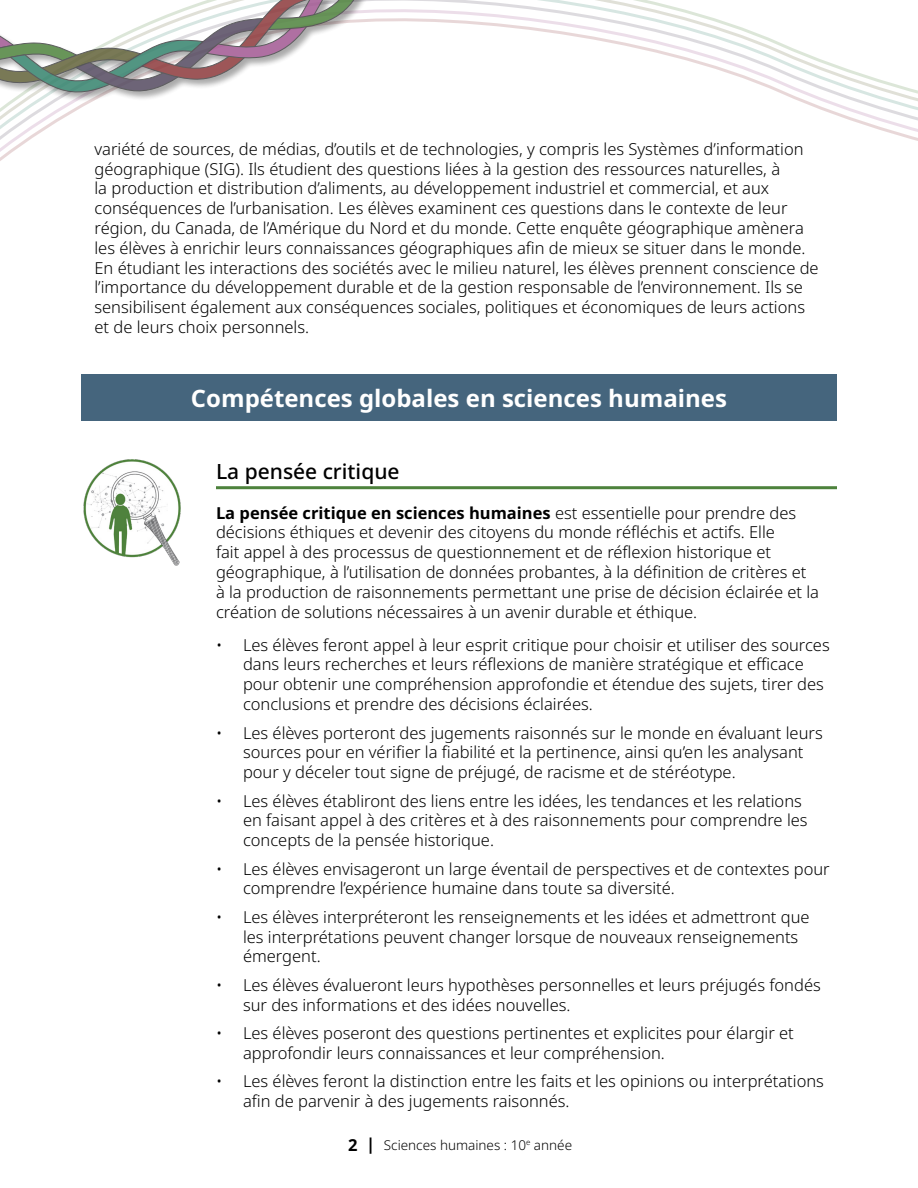
<style>
.page{position:relative;width:918px;height:1188px;background:#fff}
.page>*{position:absolute;margin:0;border:0;box-sizing:border-box;transform-origin:0 0}
.H2_White{font:700 24px "Noto Sans";color:#fff}
.H3_Competency_critical_thinking{font:500 21px "Noto Sans";color:#000}
.Paragraph{font:300 16.5px/19.8px "Noto Sans";color:#000}
.Paragraph_Comepetencies{font:300 16.5px/19.8px "Noto Sans";color:#000}
.t1{font:300 13.5px "Noto Sans";color:#000}
.s1{font-weight:700}
.s2{font-weight:700;font-size:16.5px}
</style>
<div class="page">
<svg style="left:0;top:0;width:918px;height:161px"></svg>
<div style="left:0;top:0;width:515px;height:102px;background:#000;opacity:.4"></div>
<svg style="left:0;top:0;width:407px;height:96px"></svg>
<div style="left:81px;top:374px;width:756px;height:47px;background:#45657d"></div>
<hr style="left:216px;top:486px;width:621px;height:3px;background:#4d823c">
<img style="left:83px;top:459px;width:98px;height:107px">
<p class="Paragraph" style="left:94px;top:139px;width:726px">variété de sources, de médias, d’outils et de technologies, y compris les Systèmes d’information géographique (SIG). Ils étudient des questions liées à la gestion des ressources naturelles, à<br>la production et distribution d’aliments, au développement industriel et commercial, et aux conséquences de l’urbanisation. Les élèves examinent ces questions dans le contexte de leur région, du Canada, de l’Amérique du Nord et du monde. Cette enquête géographique amènera les élèves à enrichir leurs connaissances géographiques afin de mieux se situer dans le monde.<br>En étudiant les interactions des sociétés avec le milieu naturel, les élèves prennent conscience de l’importance du développement durable et de la gestion responsable de l’environnement. Ils se sensibilisent également aux conséquences sociales, politiques et économiques de leurs actions et de leurs choix personnels.</p>
<h2 class="H2_White" style="left:191px;top:381px;width:538px">Compétences globales en sciences humaines</h2>
<h3 class="H3_Competency_critical_thinking" style="left:216px;top:457px;width:185px">La pensée critique</h3>
<p class="Paragraph_Comepetencies" style="left:216px;top:503px;width:605px"><span class="s1">La pensée critique en sciences humaines</span> est essentielle pour prendre des décisions éthiques et devenir des citoyens du monde réfléchis et actifs. Elle<br>fait appel à des processus de questionnement et de réflexion historique et géographique, à l’utilisation de données probantes, à la définition de critères et à la production de raisonnements permettant une prise de décision éclairée et la création de solutions nécessaires à un avenir durable et éthique.</p>
<p class="Paragraph" style="left:243px;top:635px;width:588px;text-indent:-27px">• Les élèves feront appel à leur esprit critique pour choisir et utiliser des sources dans leurs recherches et leurs réflexions de manière stratégique et efficace pour obtenir une compréhension approfondie et étendue des sujets, tirer des conclusions et prendre des décisions éclairées.</p>
<p class="Paragraph" style="left:243px;top:723px;width:581px;text-indent:-27px">• Les élèves porteront des jugements raisonnés sur le monde en évaluant leurs sources pour en vérifier la fiabilité et la pertinence, ainsi qu’en les analysant pour y déceler tout signe de préjugé, de racisme et de stéréotype.</p>
<p class="Paragraph" style="left:243px;top:791px;width:566px;text-indent:-27px">• Les élèves établiront des liens entre les idées, les tendances et les relations en faisant appel à des critères et à des raisonnements pour comprendre les concepts de la pensée historique.</p>
<p class="Paragraph" style="left:243px;top:859px;width:588px;text-indent:-27px">• Les élèves envisageront un large éventail de perspectives et de contextes pour comprendre l’expérience humaine dans toute sa diversité.</p>
<p class="Paragraph" style="left:243px;top:907px;width:568px;text-indent:-27px">• Les élèves interpréteront les renseignements et les idées et admettront que les interprétations peuvent changer lorsque de nouveaux renseignements émergent.</p>
<p class="Paragraph" style="left:243px;top:975px;width:579px;text-indent:-27px">• Les élèves évalueront leurs hypothèses personnelles et leurs préjugés fondés sur des informations et des idées nouvelles.</p>
<p class="Paragraph" style="left:243px;top:1024px;width:552px;text-indent:-27px">• Les élèves poseront des questions pertinentes et explicites pour élargir et approfondir leurs connaissances et leur compréhension.</p>
<p class="Paragraph" style="left:243px;top:1072px;width:583px;text-indent:-27px">• Les élèves feront la distinction entre les faits et les opinions ou interprétations afin de parvenir à des jugements raisonnés.</p>
<p class="t1" style="left:348px;top:1135px;width:225px"><span class="s2">2 |</span> Sciences humaines : 10<sup>e</sup> année</p>
</div>
